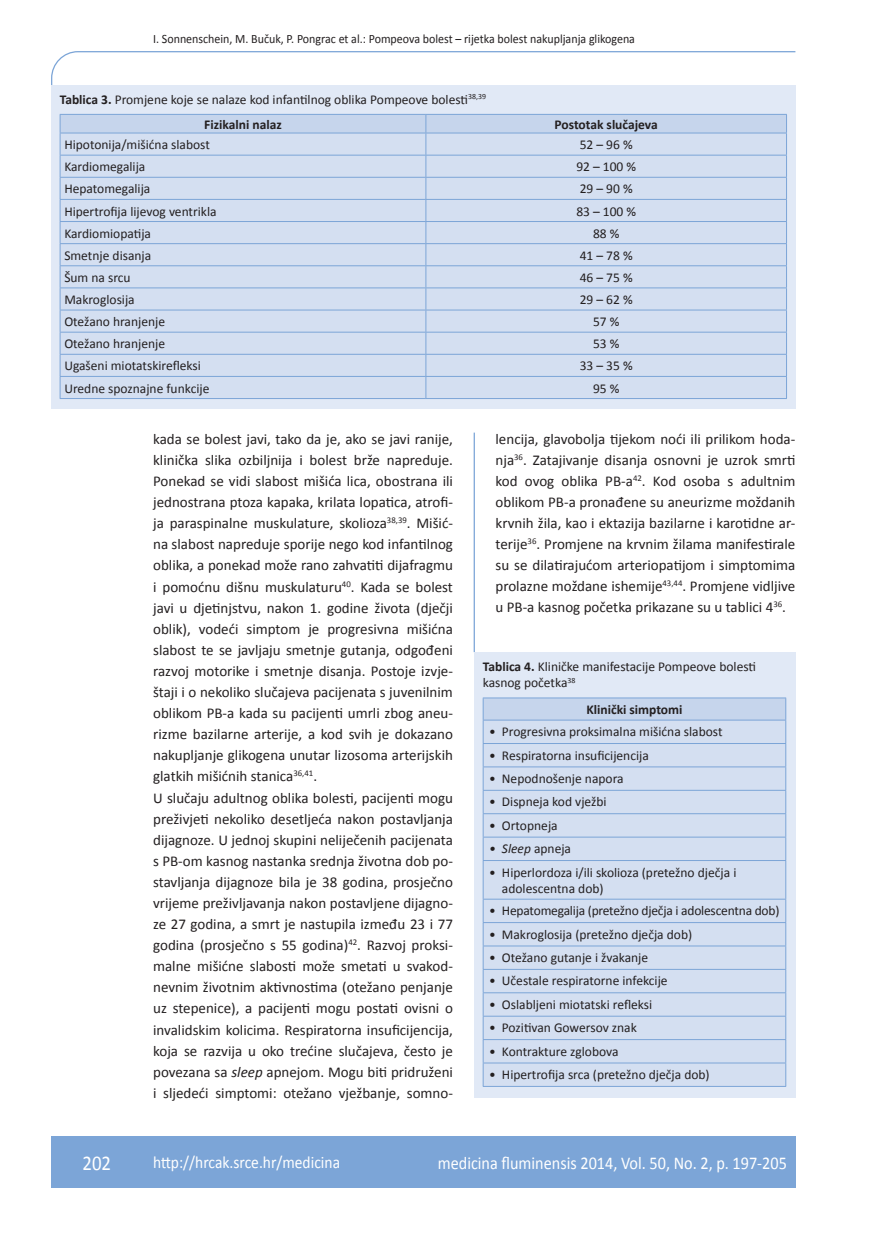
<style>
.page{position:relative;width:872px;height:1234px;background:#fff}
.page>*{position:absolute;margin:0;border:0;box-sizing:border-box;transform-origin:0 0}
.t1{font:21px "Calibri";color:#fff;scale:.9 1}
.t2{font:18px "Calibri";color:#fff;scale:.9 1}
.t3{font:17.25px "Calibri";color:#fff;scale:.9 1}
.t4{font:15px/21.1px "Calibri";color:#231f20}
.t5{font:13.5px/16.5px "Calibri";color:#231f20}
.t6{font:700 13.5px "Calibri";color:#231f20}
.t7{font:italic 13.5px "Calibri";color:#231f20}
.t8{font:12.75px "Calibri";color:#231f20;scale:.94 1}
.s1{font-weight:700}
.s2{font-style:italic}
.s3{font-style:normal}
</style>
<div class="page">
<svg style="left:51px;top:51px;width:745px;height:275px"></svg>
<hr style="left:473px;top:432px;width:2px;height:220px;background:#7ca5d7">
<div style="left:51px;top:1135px;width:744px;height:51px;background:#7ca5d7"></div>
<div style="left:51px;top:85px;width:744px;height:323px;background:#e1e9f6"></div>
<svg style="left:60px;top:114px;width:727px;height:284px"></svg>
<hr style="left:60px;top:398px;width:366px;height:1px;background:#7ca5d7">
<hr style="left:426px;top:398px;width:361px;height:1px;background:#7ca5d7">
<div style="left:474px;top:652px;width:321px;height:445px;background:#e1e9f6"></div>
<div style="left:483px;top:697px;width:302px;height:23px;background:#c6d5ec"></div>
<div style="left:484px;top:720px;width:301px;height:365px;background:#d4dff1"></div>
<hr style="left:483px;top:697px;width:303px;height:1px;background:#7ca5d7">
<hr style="left:483px;top:719px;width:303px;height:1px;background:#7ca5d7">
<hr style="left:483px;top:743px;width:303px;height:1px;background:#7ca5d7">
<hr style="left:483px;top:766px;width:303px;height:1px;background:#7ca5d7">
<hr style="left:483px;top:789px;width:303px;height:1px;background:#7ca5d7">
<hr style="left:483px;top:813px;width:303px;height:1px;background:#7ca5d7">
<hr style="left:483px;top:836px;width:303px;height:1px;background:#7ca5d7">
<svg style="left:483px;top:698px;width:1px;height:162px"></svg>
<svg style="left:785px;top:698px;width:1px;height:162px"></svg>
<hr style="left:483px;top:860px;width:303px;height:1px;background:#7ca5d7">
<hr style="left:483px;top:860px;width:1px;height:38px;background:#7ca5d7">
<hr style="left:785px;top:860px;width:1px;height:38px;background:#7ca5d7">
<hr style="left:483px;top:898px;width:303px;height:1px;background:#7ca5d7">
<hr style="left:483px;top:922px;width:303px;height:1px;background:#7ca5d7">
<hr style="left:483px;top:945px;width:303px;height:1px;background:#7ca5d7">
<hr style="left:483px;top:968px;width:303px;height:1px;background:#7ca5d7">
<hr style="left:483px;top:992px;width:303px;height:1px;background:#7ca5d7">
<hr style="left:483px;top:1015px;width:303px;height:1px;background:#7ca5d7">
<hr style="left:483px;top:1038px;width:303px;height:1px;background:#7ca5d7">
<hr style="left:483px;top:1062px;width:303px;height:1px;background:#7ca5d7">
<svg style="left:483px;top:899px;width:1px;height:186px"></svg>
<svg style="left:785px;top:899px;width:1px;height:186px"></svg>
<hr style="left:483px;top:1085px;width:303px;height:1px;background:#7ca5d7">
<p class="t8" style="left:153px;top:30px;width:514px">I. Sonnenschein, M. Bučuk, P. Pongrac et al.: Pompeova bolest – rijetka bolest nakupljanja glikogena</p>
<p class="t5" style="left:204px;top:86px;width:283px;line-height:25px;text-indent:-145px"><span class="s1">Tablica 3.</span> Promjene koje se nalaze kod infantilnog oblika Pompeove bolesti<sup>38,39<br></sup><span class="s1">Fizikalni nalaz</span></p>
<p class="t6" style="left:554px;top:116px;width:105px">Postotak slučajeva</p>
<p class="t5" style="left:64px;top:136px;width:147px">Hipotonija/mišićna slabost</p>
<p class="t5" style="left:580px;top:136px;width:54px">52 – 96 %</p>
<p class="t5" style="left:64px;top:158px;width:83px">Kardiomegalija</p>
<p class="t5" style="left:576px;top:158px;width:61px">92 – 100 %</p>
<p class="t5" style="left:64px;top:180px;width:88px">Hepatomegalija</p>
<p class="t5" style="left:580px;top:180px;width:54px">29 – 90 %</p>
<p class="t5" style="left:64px;top:202px;width:154px">Hipertrofija lijevog ventrikla</p>
<p class="t5" style="left:576px;top:202px;width:61px">83 – 100 %</p>
<p class="t5" style="left:64px;top:224px;width:88px">Kardiomiopatija</p>
<p class="t5" style="left:593px;top:224px;width:28px">88 %</p>
<p class="t5" style="left:64px;top:246px;width:88px">Smetnje disanja</p>
<p class="t5" style="left:580px;top:246px;width:54px">41 – 78 %</p>
<p class="t5" style="left:64px;top:268px;width:68px">Šum na srcu</p>
<p class="t5" style="left:580px;top:268px;width:54px">46 – 75 %</p>
<p class="t5" style="left:64px;top:290px;width:72px">Makroglosija</p>
<p class="t5" style="left:580px;top:290px;width:54px">29 – 62 %</p>
<p class="t5" style="left:64px;top:313px;width:102px">Otežano hranjenje</p>
<p class="t5" style="left:593px;top:313px;width:28px">57 %</p>
<p class="t5" style="left:64px;top:335px;width:102px">Otežano hranjenje</p>
<p class="t5" style="left:593px;top:335px;width:28px">53 %</p>
<p class="t5" style="left:64px;top:357px;width:138px">Ugašeni miotatskirefleksi</p>
<p class="t5" style="left:580px;top:357px;width:54px">33 – 35 %</p>
<p class="t5" style="left:64px;top:379px;width:147px">Uredne spoznajne funkcije</p>
<p class="t5" style="left:593px;top:379px;width:28px">95 %</p>
<p class="t4" style="left:153px;top:427px;width:301px">kada se bolest javi, tako da je, ako se javi ranije, klinička slika ozbiljnija i bolest brže napreduje.<br>Ponekad se vidi slabost mišića lica, obostrana ili jednostrana ptoza kapaka, krilata lopatica, atrofi&shy;ja paraspinalne muskulature, skolioza<sup>38,39</sup>. Mišić&shy;na slabost napreduje sporije nego kod infantilnog oblika, a ponekad može rano zahvatiti dijafragmu i pomoćnu dišnu muskulaturu<sup>40</sup>. Kada se bolest javi u djetinjstvu, nakon 1. godine života (dječji oblik), vodeći simptom je progresivna mišićna slabost te se javljaju smetnje gutanja, odgođeni razvoj motorike i smetnje disanja. Postoje izvje&shy;štaji i o nekoliko slučajeva pacijenata s juvenilnim oblikom PB-a kada su pacijenti umrli zbog aneu&shy;rizme bazilarne arterije, a kod svih je dokazano nakupljanje glikogena unutar lizosoma arterijskih glatkih mišićnih stanica<sup>36,41</sup>.<br>U slučaju adultnog oblika bolesti, pacijenti mogu preživjeti nekoliko desetljeća nakon postavljanja dijagnoze. U jednoj skupini neliječenih pacijenata s PB-om kasnog nastanka srednja životna dob po&shy;stavljanja dijagnoze bila je 38 godina, prosječno vrijeme preživljavanja nakon postavljene dijagno&shy;ze 27 godina, a smrt je nastupila između 23 i 77 godina (prosječno s 55 godina)<sup>42</sup>. Razvoj proksi&shy;malne mišićne slabosti može smetati u svakod&shy;nevnim životnim aktivnostima (otežano penjanje uz stepenice), a pacijenti mogu postati ovisni o invalidskim kolicima. Respiratorna insuficijencija, koja se razvija u oko trećine slučajeva, često je povezana sa <span class="s2">sleep</span> apnejom. Mogu biti pridruženi i sljedeći simptomi: otežano vježbanje, somno-</p>
<p class="t4" style="left:495px;top:427px;width:301px;text-align:justify">lencija, glavobolja tijekom noći ili prilikom hoda&shy;nja<sup>36</sup>. Zatajivanje disanja osnovni je uzrok smrti kod ovog oblika PB-a<sup>42</sup>. Kod osoba s adultnim oblikom PB-a pronađene su aneurizme moždanih krvnih žila, kao i ektazija bazilarne i karotidne ar&shy;terije<sup>36</sup>. Promjene na krvnim žilama manifestirale su se dilatirajućom arteriopatijom i simptomima prolazne moždane ishemije<sup>43,44</sup>. Promjene vidljive u PB-a kasnog početka prikazane su u tablici 4<sup>36</sup>.</p>
<p class="t5" style="left:483px;top:657px;width:275px"><span class="s1">Tablica 4.</span> Kliničke manifestacije Pompeove bolesti kasnog početka<sup>38</sup></p>
<p class="t6" style="left:586px;top:701px;width:98px">Klinički simptomi</p>
<p class="t5" style="left:489px;top:722px;width:235px">• Progresivna proksimalna mišićna slabost</p>
<p class="t5" style="left:489px;top:746px;width:161px">• Respiratorna insuficijencija</p>
<p class="t5" style="left:489px;top:769px;width:136px">• Nepodnošenje napora</p>
<p class="t5" style="left:489px;top:792px;width:119px">• Dispneja kod vježbi</p>
<p class="t5" style="left:489px;top:816px;width:70px">• Ortopneja</p>
<p class="t7" style="left:489px;top:840px;width:83px">• Sleep <span class="s3">apneja</span></p>
<p class="t5" style="left:502px;top:863px;width:236px;text-indent:-13px">• Hiperlordoza i/ili skolioza (pretežno dječja i adolescentna dob)</p>
<p class="t5" style="left:489px;top:901px;width:292px">• Hepatomegalija (pretežno dječja i adolescentna dob)</p>
<p class="t5" style="left:489px;top:925px;width:204px">• Makroglosija (pretežno dječja dob)</p>
<p class="t5" style="left:489px;top:948px;width:160px">• Otežano gutanje i žvakanje</p>
<p class="t5" style="left:489px;top:971px;width:180px">• Učestale respiratorne infekcije</p>
<p class="t5" style="left:489px;top:995px;width:165px">• Oslabljeni miotatski refleksi</p>
<p class="t5" style="left:489px;top:1018px;width:149px">• Pozitivan Gowersov znak</p>
<p class="t5" style="left:489px;top:1042px;width:131px">• Kontrakture zglobova</p>
<p class="t5" style="left:489px;top:1065px;width:222px">• Hipertrofija srca (pretežno dječja dob)</p>
<h1 class="t1" style="left:82px;top:1149px;width:33px">202</h1>
<p class="t3" style="left:153px;top:1150px;width:209px">http://hrcak.srce.hr/medicina</p>
<p class="t2" style="left:438px;top:1151px;width:389px">medicina fluminensis 2014, Vol. 50, No. 2, p. 197-205</p>
</div>
